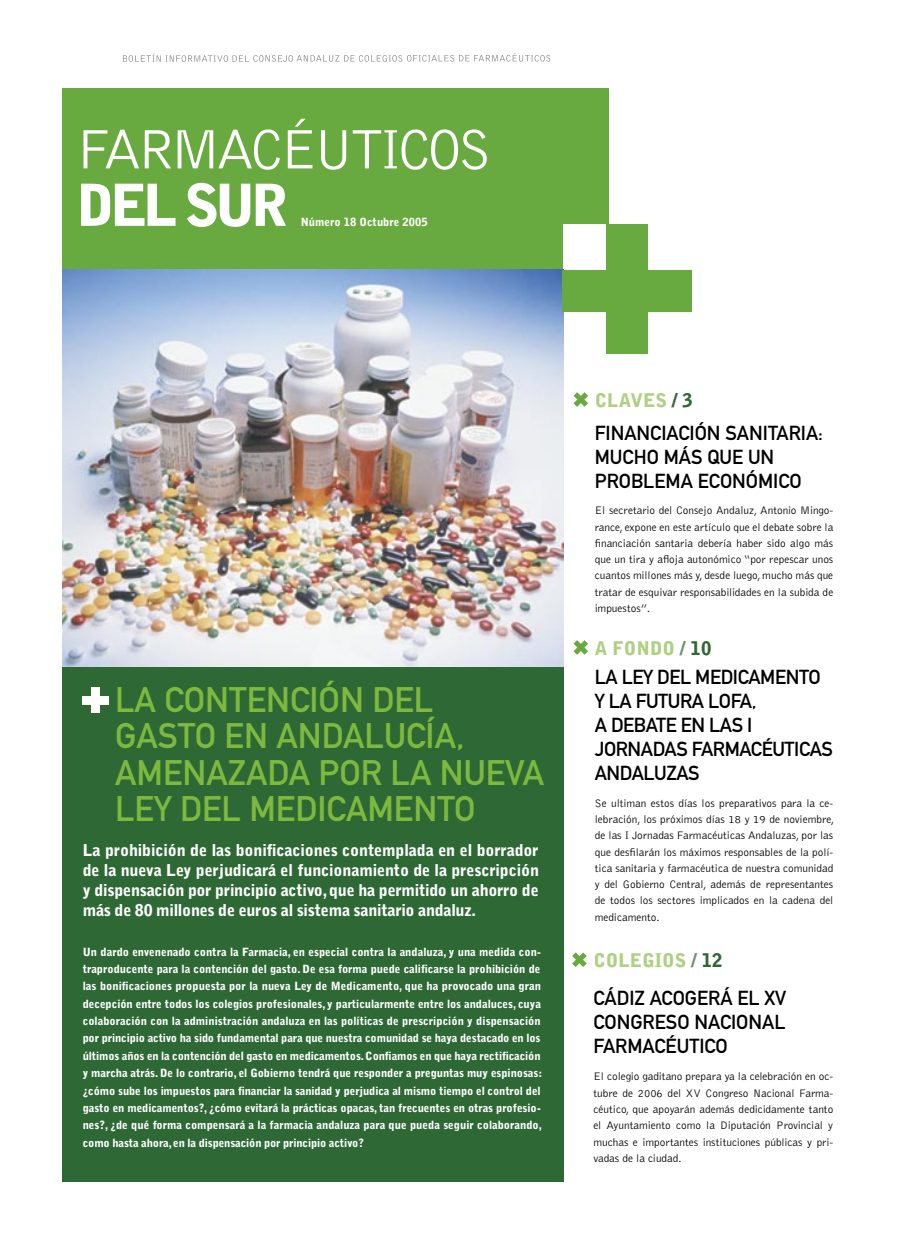
<style>
.page{position:relative;width:922px;height:1241px;background:#fff}
.page>*{position:absolute;margin:0;border:0;box-sizing:border-box;transform-origin:0 0}
.t1{font:35px/36.2px "DIN Mittelschrift Alternate";color:#7cb93e}
.t2{font:20px/24px "DIN Mittelschrift";color:#000}
.t3{font:20px/24px "DIN Mittelschrift";letter-spacing:-.02em;color:#000}
.t4{font:900 18.75px "Bell Gothic";color:#aed082}
.t5{font:900 16.25px/20px "Bell Gothic";letter-spacing:-.015em;color:#fff;text-align:justify}
.t6{font:900 11.25px/17.4px "Bell Gothic";letter-spacing:-.005em;color:#fff}
.t7{font:300 11.25px/16.2px "Bell Gothic";color:#000;text-align:justify}
.s1{color:#2e6935}
.s2{color:#73916b}
</style>
<div class="page">
<div style="left:62px;top:591px;width:501px;height:590px;background:#2e6935"></div>
<svg style="left:123px;top:53px;width:427px;height:9px"></svg>
<div style="left:91px;top:687px;width:8px;height:26px;background:#fff"></div>
<div style="left:82px;top:696px;width:26px;height:8px;background:#fff"></div>
<div style="left:62px;top:88px;width:546px;height:182px;background:#68aa3f"></div>
<svg style="left:81px;top:184px;width:94px;height:42px"></svg>
<svg style="left:187px;top:183px;width:63px;height:44px"></svg>
<svg style="left:256px;top:184px;width:30px;height:42px"></svg>
<svg style="left:83px;top:130px;width:56px;height:38px"></svg>
<svg style="left:145px;top:130px;width:26px;height:38px"></svg>
<svg style="left:177px;top:129px;width:103px;height:41px"></svg>
<svg style="left:288px;top:119px;width:24px;height:49px"></svg>
<svg style="left:321px;top:130px;width:25px;height:40px"></svg>
<svg style="left:352px;top:129px;width:134px;height:41px"></svg>
<div style="left:563px;top:225px;width:44px;height:45px;background:#fff"></div>
<img style="left:62px;top:270px;width:501px;height:396px">
<div style="left:606px;top:224px;width:41px;height:130px;background:#68aa3f"></div>
<div style="left:562px;top:270px;width:129px;height:41px;background:#68aa3f"></div>
<svg style="left:573px;top:392px;width:15px;height:15px"></svg>
<svg style="left:573px;top:640px;width:15px;height:14px"></svg>
<svg style="left:572px;top:952px;width:14px;height:14px"></svg>
<p class="t6" style="left:300px;top:213px;width:128px">Número 18 Octubre 2005</p>
<p class="t1" style="left:115px;top:681px;width:430px">LA CONTENCIÓN DEL<br>GASTO EN ANDALUCÍA,<br>AMENAZADA POR LA NUEVA<br>LEY DEL MEDICAMENTO</p>
<p class="t5" style="left:83px;top:840px;width:457px">La prohibición de las bonificaciones contemplada en el borrador de la nueva Ley perjudicará el funcionamiento de la prescripción y dispensación por principio activo, que ha permitido un ahorro de más de 80 millones de euros al sistema sanitario andaluz.</p>
<p class="t6" style="left:83px;top:942px;width:461px">Un dardo envenenado contra la Farmacia, en especial contra la andaluza, y una medida con&shy;traproducente para la contención del gasto. De esa forma puede calificarse la prohibición de las bonificaciones propuesta por la nueva Ley de Medicamento, que ha provocado una gran decepción entre todos los colegios profesionales, y particularmente entre los andaluces, cuya colaboración con la administración andaluza en las políticas de prescripción y dispensación por principio activo ha sido fundamental para que nuestra comunidad se haya destacado en los últimos años en la contención del gasto en medicamentos. Confiamos en que haya rectificación y marcha atrás. De lo contrario, el Gobierno tendrá que responder a preguntas muy espinosas: ¿cómo sube los impuestos para financiar la sanidad y perjudica al mismo tiempo el control del gasto en medicamentos?, ¿cómo evitará la prácticas opacas, tan frecuentes en otras profesio&shy;nes?, ¿de qué forma compensará a la farmacia andaluza para que pueda seguir colaborando, como hasta ahora, en la dispensación por principio activo?</p>
<p class="t4" style="left:594px;top:389px;width:100px">CLAVES <span class="s1">/ 3</span></p>
<p class="t2" style="left:594px;top:421px;width:230px">FINANCIACIÓN SANITARIA:<br>MUCHO MÁS QUE UN<br>PROBLEMA ECONÓMICO</p>
<p class="t7" style="left:594px;top:502px;width:240px">El secretario del Consejo Andaluz, Antonio Mingo&shy;rance, expone en este artículo que el debate sobre la financiación santaria debería haber sido algo más que un tira y afloja autonómico “por repescar unos cuantos millones más y, desde luego, mucho más que tratar de esquivar responsabilidades en la subida de impuestos”.</p>
<p class="t4" style="left:594px;top:637px;width:118px">A FONDO <span class="s2">/</span> <span class="s1">10</span></p>
<p class="t3" style="left:594px;top:665px;width:240px">LA LEY DEL MEDICAMENTO<br>Y LA FUTURA LOFA,<br>A DEBATE EN LAS I<br>JORNADAS FARMACÉUTICAS<br>ANDALUZAS</p>
<p class="t7" style="left:594px;top:795px;width:241px">Se ultiman estos días los preparativos para la ce&shy;lebración, los próximos días 18 y 19 de noviembre, de las I Jornadas Farmacéuticas Andaluzas, por las que desfilarán los máximos responsables de la polí&shy;tica sanitaria y farmacéutica de nuestra comunidad y del Gobierno Central, además de representantes de todos los sectores implicados en la cadena del medicamento.</p>
<p class="t4" style="left:593px;top:949px;width:131px">COLEGIOS <span class="s2">/</span> <span class="s1">12</span></p>
<p class="t2" style="left:593px;top:986px;width:194px;text-align:justify">CÁDIZ ACOGERÁ EL XV CONGRESO NACIONAL FARMACÉUTICO</p>
<p class="t7" style="left:593px;top:1068px;width:241px">El colegio gaditano prepara ya la celebración en oc&shy;tubre de 2006 del XV Congreso Nacional Farma&shy;céutico, que apoyarán además dedicidamente tanto el Ayuntamiento como la Diputación Provincial y muchas e importantes instituciones públicas y pri&shy;vadas de la ciudad.</p>
</div>
